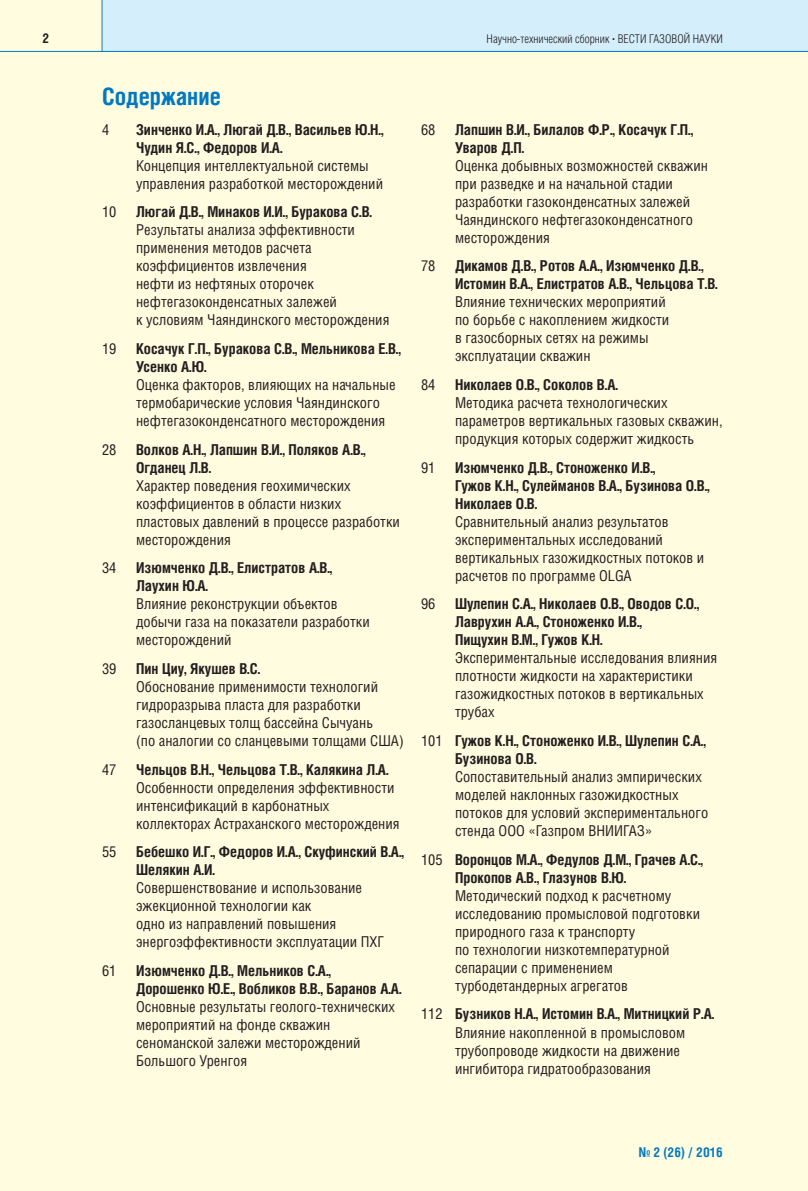
<style>
.page{position:relative;width:808px;height:1191px;background:#fff}
.page>*{position:absolute;margin:0;border:0;box-sizing:border-box;transform-origin:0 0}
.t1{font:700 24px "Helios Cond";color:#0079c2}
.t2{font:15px/18px "Helios Cond";color:#231f20}
.t3{font:700 15px/18px "Helios Cond";color:#231f20}
.t4{font:700 13.5px "Helios Cond";color:#0079c2}
.t5{font:700 13.5px "Helios Cond";color:#231f20}
.t6{font:300 12px "Helios Cond";color:#231f20}
.s1{font-family:"Times New Roman";font-weight:700}
.s2{font-weight:400}
.s3{font-weight:700}
</style>
<div class="page">
<div style="left:0;top:52px;width:808px;height:1139px;background:#fffce0"></div>
<div style="left:102px;top:0;width:706px;height:51px;background:#d4effb"></div>
<div style="left:0;top:0;width:102px;height:51px;background:#fffce0"></div>
<hr style="left:0;top:51px;width:808px;height:1px;background:#0079c2">
<hr style="left:102px;top:0;width:1px;height:51px;background:#0079c2">
<p class="t5" style="left:43px;top:33px;width:8px">2</p>
<p class="t6" style="left:487px;top:34px;width:238px">Научно-технический сборник <span class="s1">·</span> ВЕСТИ ГАЗОВОЙ НАУКИ</p>
<h1 class="t1" style="left:102px;top:87px;width:120px">Содержание</h1>
<p class="t2" style="left:102px;top:122px;width:9px">4</p>
<p class="t3" style="left:136px;top:122px;width:249px">Зинченко И.А., Люгай Д.В., Васильев Ю.Н.,<br>Чудин Я.С., Федоров И.А.</p>
<p class="t2" style="left:136px;top:158px;width:248px">Концепция интеллектуальной системы управления разработкой месторождений</p>
<p class="t2" style="left:102px;top:204px;width:16px">10</p>
<p class="t3" style="left:136px;top:204px;width:237px">Люгай Д.В., Минаков И.И., Буракова С.В.</p>
<p class="t2" style="left:136px;top:222px;width:255px">Результаты анализа эффективности применения методов расчета коэффициентов извлечения<br>нефти из нефтяных оторочек нефтегазоконденсатных залежей<br>к условиям Чаяндинского месторождения</p>
<p class="t2" style="left:102px;top:341px;width:16px">19</p>
<p class="t3" style="left:136px;top:341px;width:266px">Косачук Г.П., Буракова С.В., Мельникова Е.В.,<br>Усенко А.Ю.</p>
<p class="t2" style="left:136px;top:377px;width:261px">Оценка факторов, влияющих на начальные термобарические условия Чаяндинского нефтегазоконденсатного месторождения</p>
<p class="t2" style="left:102px;top:442px;width:16px">28</p>
<p class="t3" style="left:136px;top:442px;width:231px">Волков А.Н., Лапшин В.И., Поляков А.В.,<br>Огданец Л.В.</p>
<p class="t2" style="left:136px;top:478px;width:265px">Характер поведения геохимических коэффициентов в области низких пластовых давлений в процессе разработки месторождения</p>
<p class="t2" style="left:102px;top:560px;width:16px">34</p>
<p class="t3" style="left:136px;top:560px;width:198px">Изюмченко Д.В., Елистратов А.В.,<br>Лаухин Ю.А.</p>
<p class="t2" style="left:136px;top:596px;width:235px">Влияние реконструкции объектов добычи газа на показатели разработки месторождений</p>
<p class="t2" style="left:102px;top:661px;width:16px">39</p>
<p class="t3" style="left:136px;top:661px;width:126px">Пин Циу, Якушев В.С.</p>
<p class="t2" style="left:136px;top:679px;width:269px">Обоснование применимости технологий гидроразрыва пласта для разработки газосланцевых толщ бассейна Сычуань<br>(по аналогии со сланцевыми толщами США)</p>
<p class="t2" style="left:102px;top:761px;width:16px">47</p>
<p class="t3" style="left:136px;top:761px;width:254px">Чельцов В.Н., Чельцова Т.В., Калякина Л.А.</p>
<p class="t2" style="left:136px;top:779px;width:265px">Особенности определения эффективности интенсификаций в карбонатных коллекторах Астраханского месторождения</p>
<p class="t2" style="left:102px;top:844px;width:16px">55</p>
<p class="t3" style="left:136px;top:844px;width:269px">Бебешко И.Г., Федоров И.А., Скуфинский В.А.,<br>Шелякин А.И.</p>
<p class="t2" style="left:136px;top:880px;width:249px">Совершенствование и использование эжекционной технологии как<br>одно из направлений повышения энергоэффективности эксплуатации ПХГ</p>
<p class="t2" style="left:102px;top:963px;width:16px">61</p>
<p class="t3" style="left:136px;top:963px;width:267px">Изюмченко Д.В., Мельников С.А.,<br>Дорошенко Ю.Е., Вобликов В.В., Баранов А.А.</p>
<p class="t2" style="left:136px;top:999px;width:260px">Основные результаты геолого-технических мероприятий на фонде скважин сеноманской залежи месторождений<br>Большого Уренгоя</p>
<p class="t2" style="left:421px;top:122px;width:16px">68</p>
<p class="t3" style="left:455px;top:122px;width:240px">Лапшин В.И., Билалов Ф.Р., Косачук Г.П.,<br>Уваров Д.П.</p>
<p class="t2" style="left:455px;top:158px;width:255px">Оценка добывных возможностей скважин при разведке и на начальной стадии разработки газоконденсатных залежей Чаяндинского нефтегазоконденсатного месторождения</p>
<p class="t2" style="left:421px;top:258px;width:16px">78</p>
<p class="t3" style="left:455px;top:258px;width:264px">Дикамов Д.В., Ротов А.А., Изюмченко Д.В.,<br>Истомин В.А., Елистратов А.В., Чельцова Т.В.</p>
<p class="t2" style="left:455px;top:294px;width:216px">Влияние технических мероприятий по борьбе с накоплением жидкости в газосборных сетях на режимы эксплуатации скважин</p>
<p class="t2" style="left:421px;top:377px;width:16px">84</p>
<p class="t3" style="left:455px;top:377px;width:164px">Николаев О.В., Соколов В.А.</p>
<p class="t2" style="left:455px;top:395px;width:269px">Методика расчета технологических параметров вертикальных газовых скважин, продукция которых содержит жидкость</p>
<p class="t2" style="left:421px;top:460px;width:16px">91</p>
<p class="t3" style="left:455px;top:460px;width:256px">Изюмченко Д.В., Стоноженко И.В.,<br>Гужов К.Н., Сулейманов В.А., Бузинова О.В.,<br>Николаев О.В.</p>
<p class="t2" style="left:455px;top:514px;width:251px">Сравнительный анализ результатов экспериментальных исследований вертикальных газожидкостных потоков и расчетов по программе OLGA</p>
<p class="t2" style="left:421px;top:596px;width:16px">96</p>
<p class="t3" style="left:455px;top:596px;width:246px">Шулепин С.А., Николаев О.В., Оводов С.О.,<br>Лаврухин А.А., Стоноженко И.В.,<br>Пищухин В.М., Гужов К.Н.</p>
<p class="t2" style="left:455px;top:650px;width:264px">Экспериментальные исследования влияния плотности жидкости на характеристики газожидкостных потоков в вертикальных трубах</p>
<p class="t3" style="left:455px;top:733px;width:252px;text-indent:-34px"><span class="s2">101</span> Гужов К.Н., Стоноженко И.В., Шулепин С.А.,<br>Бузинова О.В.</p>
<p class="t2" style="left:455px;top:769px;width:255px">Сопоставительный анализ эмпирических моделей наклонных газожидкостных потоков для условий экспериментального стенда ООО «Газпром ВНИИГАЗ»</p>
<p class="t3" style="left:455px;top:851px;width:250px;text-indent:-34px"><span class="s2">105</span> Воронцов М.А., Федулов Д.М., Грачев А.С.,<br>Прокопов А.В., Глазунов В.Ю.</p>
<p class="t2" style="left:455px;top:887px;width:247px">Методический подход к расчетному исследованию промысловой подготовки природного газа к транспорту<br>по технологии низкотемпературной сепарации с применением турбодетандерных агрегатов</p>
<p class="t2" style="left:455px;top:1006px;width:261px;text-indent:-34px">112 <span class="s3">Бузников Н.А., Истомин В.А., Митницкий Р.А.<br></span>Влияние накопленной в промысловом трубопроводе жидкости на движение ингибитора гидратообразования</p>
<p class="t4" style="left:639px;top:1147px;width:86px">№ 2 (26) / 2016</p>
</div>
